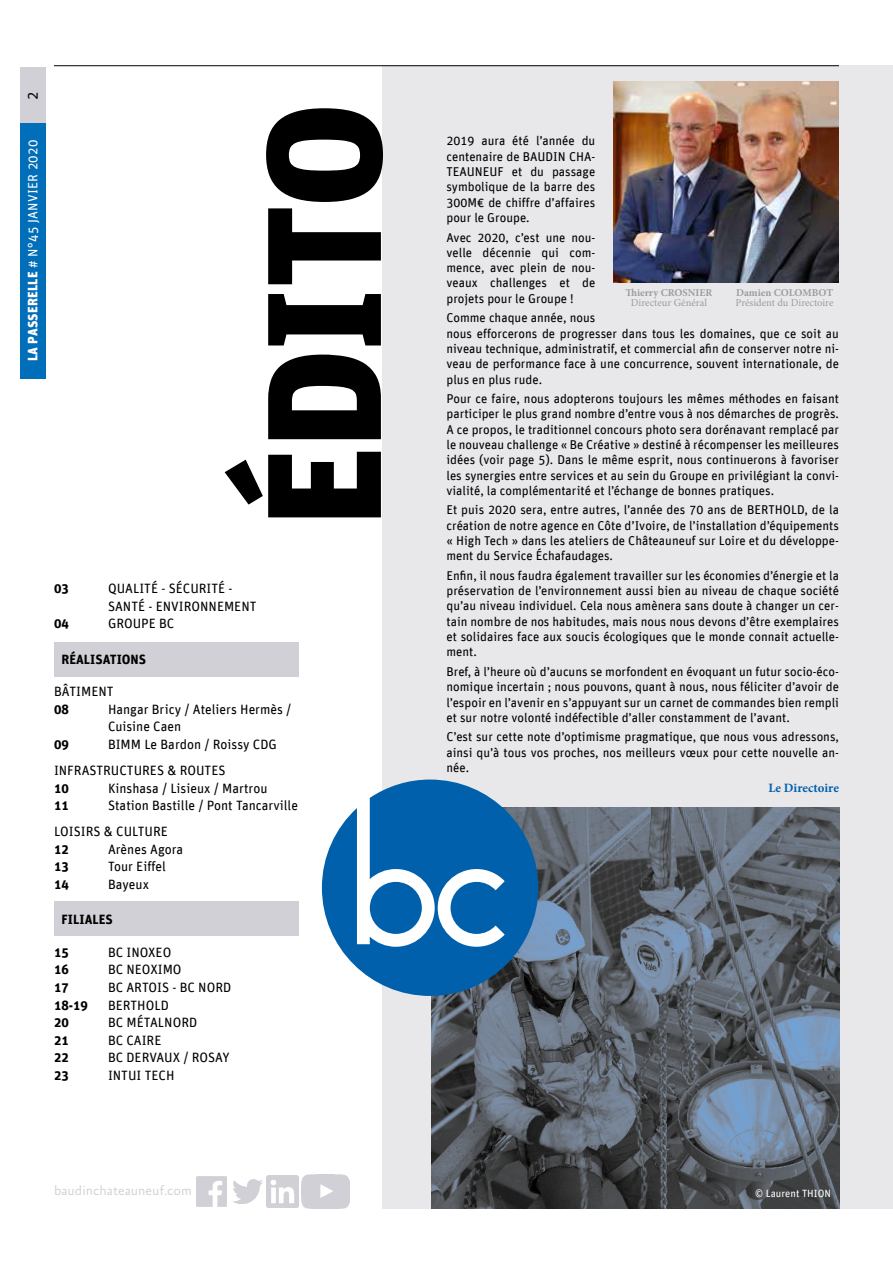
<style>
.page{position:relative;width:893px;height:1263px;background:#fff}
.page>*{position:absolute;margin:0;border:0;box-sizing:border-box;transform-origin:0 0}
.t1{font:161.7px "Unit Black TF";letter-spacing:-.02em;color:#000}
.t2{font:15px "Unit Regular TF";color:#000}
.t3{font:300 13.8px "Absara Sans TF";color:#d0d0d6}
.t4{font:13.5px/17.5px "Unit Regular TF";color:#000}
.t5{font:13.5px "Unit Bold TF";color:#000}
.t6{font:13.5px "Unit Regular TF";letter-spacing:.02em;color:#fff}
.t7{font:12.75px/15.3px "Unit Regular TF";color:#000;text-align:justify}
.t8{font:700 12.75px "Minion Pro";color:#0060ac}
.t9{font:10.5px "Minion Pro";color:#9d9d9c}
.t10{font:700 10.5px "Minion Pro";color:#9d9d9c}
.t11{font:10.5px "Unit";color:#fff}
.s1{font-family:"Unit Black TF"}
</style>
<div class="page">
<div style="left:20px;top:67px;width:25px;height:58px;background:#d0d0d6"></div>
<div style="left:20px;top:123px;width:25px;height:255px;background:#006eb8"></div>
<div style="left:383px;top:66px;width:510px;height:1143px;background:#e8e7ea"></div>
<div style="left:54px;top:901px;width:245px;height:34px;background:#d0d0d6"></div>
<div style="left:54px;top:643px;width:245px;height:34px;background:#d0d0d6"></div>
<hr style="left:54px;top:65px;width:785px;height:1px;background:#000">
<img style="left:197px;top:1176px;width:30px;height:31px">
<img style="left:233px;top:1179px;width:30px;height:24px">
<img style="left:267px;top:1175px;width:32px;height:32px">
<img style="left:613px;top:81px;width:226px;height:201px">
<img style="left:301px;top:1174px;width:48px;height:34px">
<img style="left:432px;top:808px;width:407px;height:401px">
<svg style="left:322px;top:779px;width:216px;height:217px;fill:#0060ac"></svg>
<div style="left:370px;top:882px;width:52px;height:52px;background:#0060ac;border-radius:50%"></div>
<p class="t2" style="left:24px;top:100px;width:10px;rotate:-90deg">2</p>
<p class="t6" style="left:25px;top:361px;width:223px;rotate:-90deg"><span class="s1">LA PASSERELLE</span> # N°45 JANVIER 2020</p>
<h1 class="t1" style="left:224px;top:527px;width:427px;rotate:-90deg">ÉDITO</h1>
<p class="t5" style="left:54px;top:580px;width:16px">03</p>
<p class="t4" style="left:108px;top:580px;width:150px">QUALITÉ - SÉCURITÉ -<br>SANTÉ - ENVIRONNEMENT</p>
<p class="t5" style="left:54px;top:615px;width:16px">04</p>
<p class="t4" style="left:108px;top:615px;width:68px">GROUPE BC</p>
<p class="t5" style="left:62px;top:650px;width:86px">RÉALISATIONS</p>
<p class="t4" style="left:54px;top:683px;width:61px">BÂTIMENT</p>
<p class="t5" style="left:54px;top:701px;width:16px">08</p>
<p class="t4" style="left:108px;top:700px;width:185px">Hangar Bricy / Ateliers Hermès /<br>Cuisine Caen</p>
<p class="t5" style="left:54px;top:736px;width:16px">09</p>
<p class="t4" style="left:54px;top:731px;width:224px;line-height:26.1px;text-indent:54px">BIMM Le Bardon / Roissy CDG<br>INFRASTRUCTURES &amp; ROUTES</p>
<p class="t5" style="left:54px;top:780px;width:16px">10</p>
<p class="t4" style="left:108px;top:779px;width:161px">Kinshasa / Lisieux / Martrou</p>
<p class="t5" style="left:54px;top:797px;width:16px">11</p>
<p class="t4" style="left:54px;top:792px;width:246px;line-height:26.1px;text-indent:54px">Station Bastille / Pont Tancarville<br>LOISIRS &amp; CULTURE</p>
<p class="t5" style="left:54px;top:841px;width:16px">12</p>
<p class="t4" style="left:108px;top:840px;width:77px">Arènes Agora</p>
<p class="t5" style="left:54px;top:858px;width:16px">13</p>
<p class="t4" style="left:108px;top:858px;width:59px">Tour Eiffel</p>
<p class="t5" style="left:54px;top:876px;width:16px">14</p>
<p class="t4" style="left:108px;top:875px;width:42px">Bayeux</p>
<p class="t5" style="left:62px;top:911px;width:53px">FILIALES</p>
<p class="t5" style="left:54px;top:944px;width:16px">15</p>
<p class="t4" style="left:108px;top:943px;width:65px">BC INOXEO</p>
<p class="t5" style="left:54px;top:961px;width:16px">16</p>
<p class="t4" style="left:108px;top:961px;width:75px">BC NEOXIMO</p>
<p class="t5" style="left:54px;top:979px;width:16px">17</p>
<p class="t4" style="left:108px;top:978px;width:125px">BC ARTOIS - BC NORD</p>
<p class="t5" style="left:54px;top:996px;width:36px">18-19</p>
<p class="t4" style="left:108px;top:996px;width:62px">BERTHOLD</p>
<p class="t5" style="left:54px;top:1014px;width:16px">20</p>
<p class="t4" style="left:108px;top:1013px;width:91px">BC MÉTALNORD</p>
<p class="t5" style="left:54px;top:1032px;width:16px">21</p>
<p class="t4" style="left:108px;top:1031px;width:55px">BC CAIRE</p>
<p class="t5" style="left:54px;top:1049px;width:16px">22</p>
<p class="t4" style="left:108px;top:1048px;width:123px">BC DERVAUX / ROSAY</p>
<p class="t5" style="left:54px;top:1067px;width:16px">23</p>
<p class="t4" style="left:108px;top:1066px;width:68px">INTUI TECH</p>
<p class="t3" style="left:54px;top:1183px;width:139px">baudinchateauneuf.com</p>
<p class="t7" style="left:446px;top:133px;width:150px">2019 aura été l’année du centenaire de BAUDIN CHA-TEAUNEUF et du passage symbolique de la barre des 300M€ de chiffre d’affaires pour le Groupe.</p>
<p class="t7" style="left:446px;top:229px;width:150px">Avec 2020, c’est une nou&shy;velle décennie qui com&shy;mence, avec plein de nou&shy;veaux challenges et de projets pour le Groupe !</p>
<p class="t7" style="left:446px;top:310px;width:394px;text-align:left">Comme chaque année, nous<br>nous efforcerons de progresser dans tous les domaines, que ce soit au niveau technique, administratif, et commercial afin de conserver notre ni&shy;veau de performance face à une concurrence, souvent internationale, de plus en plus rude.</p>
<p class="t7" style="left:446px;top:391px;width:394px">Pour ce faire, nous adopterons toujours les mêmes méthodes en faisant participer le plus grand nombre d’entre vous à nos démarches de progrès.<br>A ce propos, le traditionnel concours photo sera dorénavant remplacé par le nouveau challenge « Be Créative » destiné à récompenser les meilleures idées (voir page 5). Dans le même esprit, nous continuerons à favoriser les synergies entre services et au sein du Groupe en privilégiant la convi&shy;vialité, la complémentarité et l’échange de bonnes pratiques.</p>
<p class="t7" style="left:446px;top:502px;width:394px">Et puis 2020 sera, entre autres, l’année des 70 ans de BERTHOLD, de la création de notre agence en Côte d’Ivoire, de l’installation d’équipements « High Tech » dans les ateliers de Châteauneuf sur Loire et du développe&shy;ment du Service Échafaudages.</p>
<p class="t7" style="left:446px;top:568px;width:394px">Enfin, il nous faudra également travailler sur les économies d’énergie et la préservation de l’environnement aussi bien au niveau de chaque société qu’au niveau individuel. Cela nous amènera sans doute à changer un cer&shy;tain nombre de nos habitudes, mais nous nous devons d’être exemplaires et solidaires face aux soucis écologiques que le monde connait actuelle&shy;ment.</p>
<p class="t7" style="left:446px;top:664px;width:394px">Bref, à l’heure où d’aucuns se morfondent en évoquant un futur socio-éco&shy;nomique incertain ; nous pouvons, quant à nous, nous féliciter d’avoir de l’espoir en l’avenir en s’appuyant sur un carnet de commandes bien rempli et sur notre volonté indéfectible d’aller constamment de l’avant.</p>
<p class="t7" style="left:446px;top:729px;width:394px">C’est sur cette note d’optimisme pragmatique, que nous vous adressons, ainsi qu’à tous vos proches, nos meilleurs vœux pour cette nouvelle an&shy;née.</p>
<p class="t8" style="left:768px;top:778px;width:72px">Le Directoire</p>
<p class="t10" style="left:625px;top:285px;width:89px">Thierry CROSNIER</p>
<p class="t9" style="left:631px;top:296px;width:78px">Directeur Général</p>
<p class="t10" style="left:736px;top:285px;width:99px">Damien COLOMBOT</p>
<p class="t9" style="left:736px;top:296px;width:99px">Président du Directoire</p>
<p class="t11" style="left:755px;top:1187px;width:77px">© Laurent THION</p>
</div>
